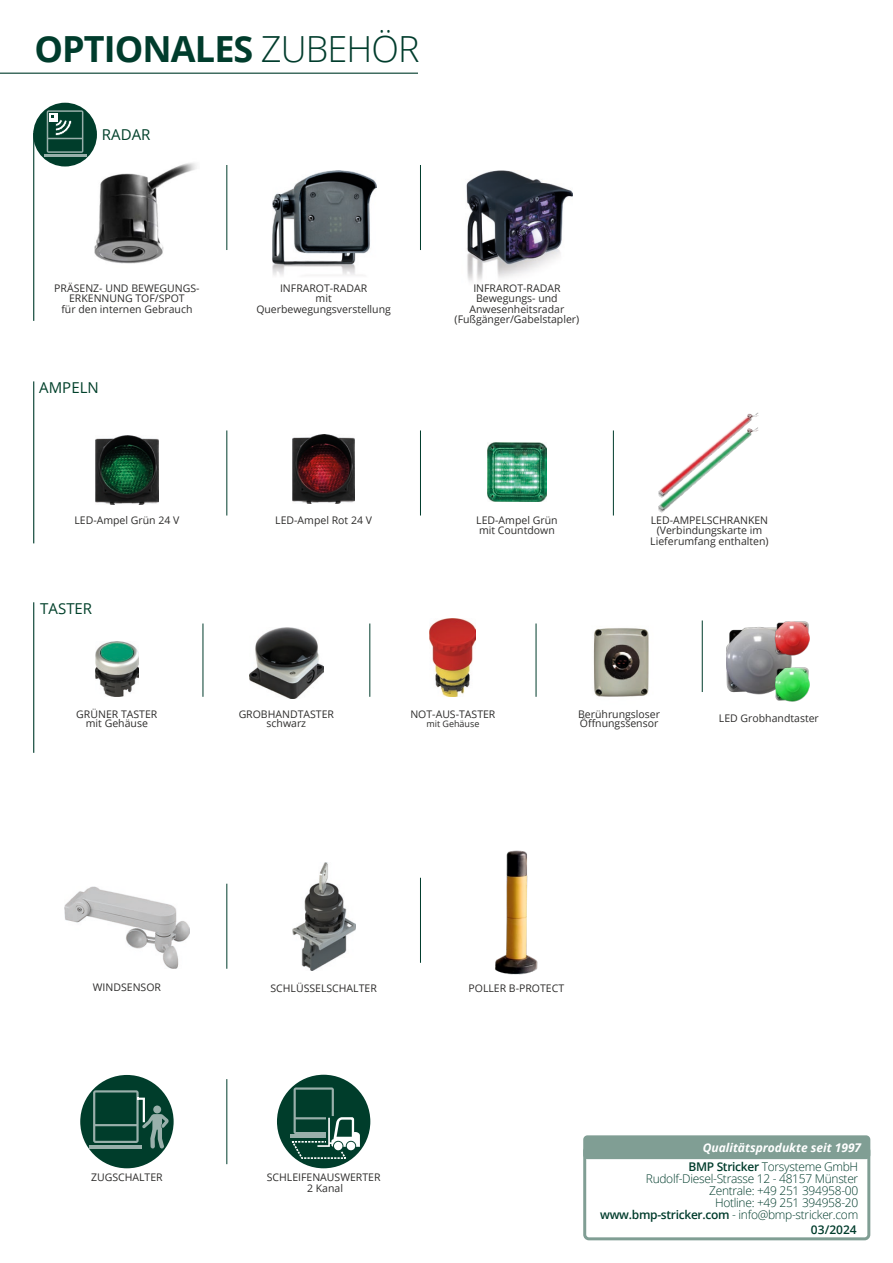
<style>
.page{position:relative;width:893px;height:1263px;background:#fff}
.page>*{position:absolute;margin:0;border:0;box-sizing:border-box;transform-origin:0 0}
.t1{font:700 36px "Open Sans";letter-spacing:-.025em;color:#003c2c}
.t2{font:15px "Open Sans";color:#00402a}
.t3{font:300 12px/12px "Open Sans";letter-spacing:-.025em;color:#003c2c;text-align:right}
.t4{font:italic 700 12px "Open Sans";color:#fff}
.t5{font:600 12px "Open Sans";color:#003c2c}
.t6{font:10.5px/10.5px "Open Sans";color:#2e2d2c;text-align:center}
.t7{font:9px "Open Sans";color:#2e2d2c}
.s1{font-weight:300}
.s2{font-weight:600}
</style>
<div class="page">
<div style="left:583px;top:1145px;width:287px;height:95px;border:3px solid #809e94;border-radius:4px"></div>
<div style="left:583px;top:1135px;width:287px;height:24px;background:#809e94;border-radius:4px"></div>
<img style="left:54px;top:154px;width:143px;height:110px">
<hr style="left:0;top:73px;width:418px;height:1px;background:#003c2c">
<div style="left:80px;top:1075px;width:94px;height:93px;background:#003d2b;border-radius:50%"></div>
<hr style="left:89px;top:1145px;width:53px;height:3px;background:#99b0ab">
<svg style="left:93px;top:1090px;width:76px;height:58px"></svg>
<div style="left:33px;top:103px;width:64px;height:63px;background:#003d2b;border-radius:50%"></div>
<hr style="left:44px;top:154px;width:42px;height:2px;background:#99b0ab">
<svg style="left:47px;top:110px;width:36px;height:43px"></svg>
<hr style="left:227px;top:430px;width:1px;height:85px;background:#003c2c">
<hr style="left:420px;top:165px;width:1px;height:85px;background:#003c2c">
<hr style="left:227px;top:165px;width:1px;height:85px;background:#003c2c">
<hr style="left:420px;top:430px;width:1px;height:85px;background:#003c2c">
<hr style="left:613px;top:430px;width:1px;height:85px;background:#003c2c">
<hr style="left:33px;top:381px;width:1px;height:162px;background:#003c2c">
<hr style="left:33px;top:602px;width:1px;height:151px;background:#003c2c">
<hr style="left:33px;top:133px;width:1px;height:188px;background:#003c2c">
<hr style="left:370px;top:623px;width:1px;height:74px;background:#003c2c">
<hr style="left:536px;top:623px;width:1px;height:74px;background:#003c2c">
<hr style="left:203px;top:623px;width:1px;height:74px;background:#003c2c">
<hr style="left:227px;top:884px;width:1px;height:85px;background:#003c2c">
<hr style="left:420px;top:878px;width:1px;height:85px;background:#003c2c">
<hr style="left:227px;top:1079px;width:1px;height:85px;background:#003c2c">
<div style="left:277px;top:1075px;width:93px;height:93px;background:#003d2b;border-radius:50%"></div>
<hr style="left:291px;top:1135px;width:46px;height:3px;background:#99b0ab">
<svg style="left:292px;top:1087px;width:69px;height:72px"></svg>
<hr style="left:702px;top:620px;width:1px;height:72px;background:#003c2c">
<img style="left:292px;top:863px;width:63px;height:107px">
<img style="left:495px;top:850px;width:43px;height:125px">
<img style="left:272px;top:170px;width:104px;height:106px">
<img style="left:466px;top:171px;width:107px;height:111px">
<img style="left:96px;top:436px;width:62px;height:68px">
<img style="left:292px;top:435px;width:63px;height:68px">
<img style="left:487px;top:442px;width:59px;height:60px">
<img style="left:95px;top:642px;width:43px;height:55px">
<img style="left:249px;top:628px;width:75px;height:70px">
<img style="left:430px;top:619px;width:46px;height:77px">
<img style="left:593px;top:628px;width:56px;height:69px">
<img style="left:65px;top:886px;width:124px;height:82px">
<img style="left:658px;top:412px;width:101px;height:101px">
<img style="left:726px;top:627px;width:65px;height:68px">
<img style="left:775px;top:621px;width:35px;height:35px">
<img style="left:775px;top:666px;width:35px;height:35px">
<h1 class="t1" style="left:34px;top:23px;width:386px">OPTIONALES <span class="s1">ZUBEHÖR</span></h1>
<h2 class="t2" style="left:102px;top:125px;width:50px">RADAR</h2>
<p class="t6" style="left:54px;top:282px;width:147px">PRÄSENZ- UND BEWEGUNGS-<br>ERKENNUNG TOF/SPOT<br>für den internen Gebrauch</p>
<h2 class="t2" style="left:39px;top:377px;width:61px">AMPELN</h2>
<p class="t6" style="left:256px;top:282px;width:136px">INFRAROT-RADAR<br>mit<br>Querbewegungsverstellung</p>
<p class="t6" style="left:455px;top:282px;width:126px">INFRAROT-RADAR<br>Bewegungs- und<br>Anwesenheitsradar (Fußgänger/Gabelstapler)</p>
<p class="t6" style="left:74px;top:514px;width:106px">LED-Ampel Grün 24 V</p>
<p class="t6" style="left:275px;top:514px;width:98px">LED-Ampel Rot 24 V</p>
<p class="t6" style="left:476px;top:514px;width:83px;text-align:left">LED-Ampel Grün mit Countdown</p>
<p class="t6" style="left:650px;top:514px;width:120px">LED-AMPELSCHRANKEN (Verbindungskarte im<br>Lieferumfang enthalten)</p>
<h2 class="t2" style="left:40px;top:598px;width:53px">TASTER</h2>
<p class="t6" style="left:76px;top:709px;width:83px;line-height:9px">GRÜNER TASTER mit Gehäuse</p>
<p class="t6" style="left:239px;top:709px;width:97px;line-height:9px">GROBHANDTASTER schwarz</p>
<p class="t6" style="left:410px;top:709px;width:87px">NOT-AUS-TASTER</p>
<p class="t7" style="left:426px;top:718px;width:55px">mit Gehäuse</p>
<p class="t6" style="left:578px;top:709px;width:83px;line-height:9px;text-align:left">Berührungsloser<br>Öffnungssensor</p>
<p class="t6" style="left:719px;top:713px;width:101px">LED Grobhandtaster</p>
<p class="t6" style="left:93px;top:982px;width:70px">WINDSENSOR</p>
<p class="t6" style="left:270px;top:982px;width:108px">SCHLÜSSELSCHALTER</p>
<p class="t6" style="left:468px;top:982px;width:97px">POLLER B-PROTECT</p>
<p class="t4" style="left:703px;top:1139px;width:160px">Qualitätsprodukte seit 1997</p>
<p class="t6" style="left:91px;top:1172px;width:73px">ZUGSCHALTER</p>
<p class="t6" style="left:267px;top:1172px;width:115px">SCHLEIFENAUSWERTER<br>2 Kanal</p>
<p class="t3" style="left:600px;top:1161px;width:259px"><span class="s2">BMP Stricker</span> Torsysteme GmbH Rudolf-Diesel-Strasse 12 - 48157 Münster Zentrale: +49 251 394958-00<br>Hotline: +49 251 394958-20 <span class="s2">www.bmp-stricker.com</span> - info@bmp-stricker.com</p>
<p class="t5" style="left:811px;top:1222px;width:47px">03/2024</p>
</div>
